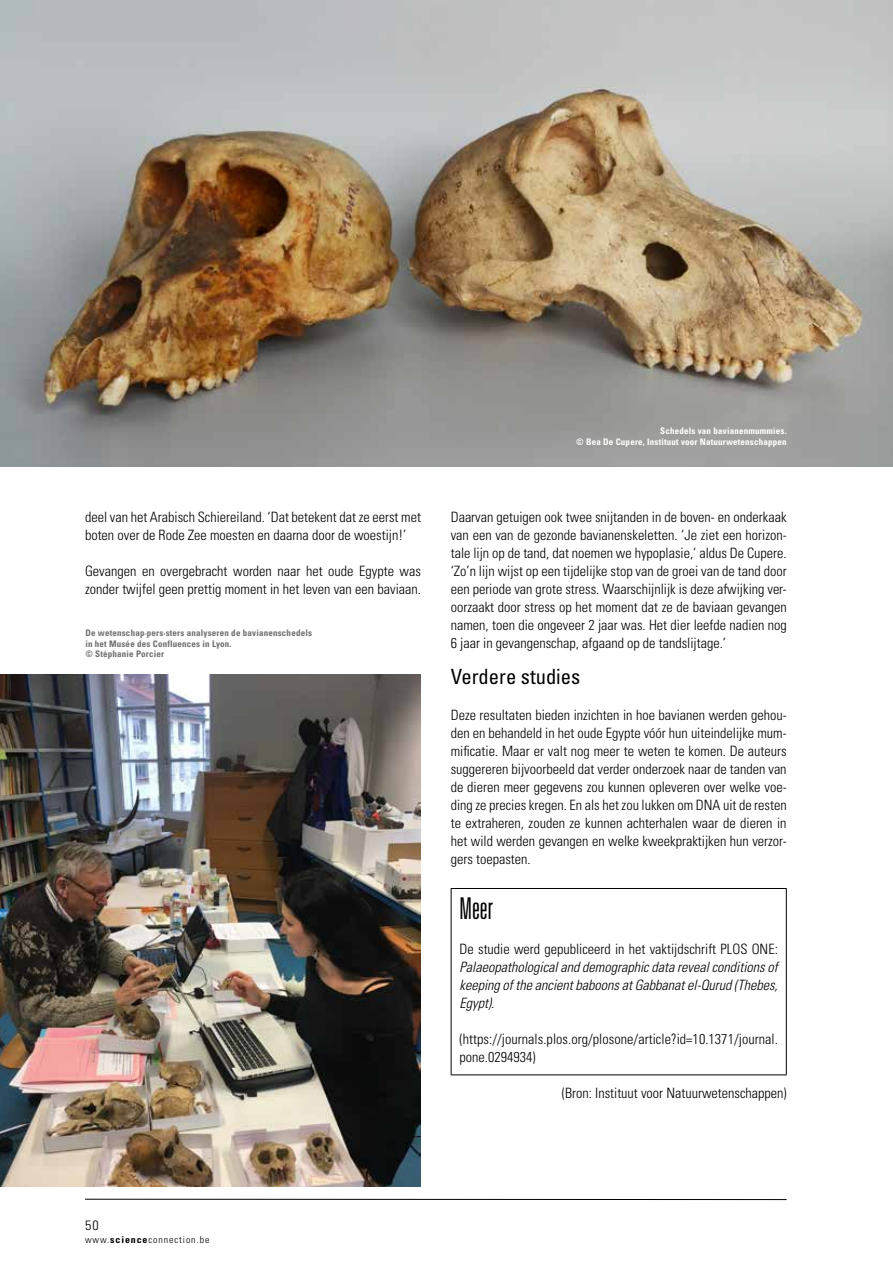
<style>
.page{position:relative;width:893px;height:1263px;background:#fff}
.page>*{position:absolute;margin:0;border:0;box-sizing:border-box;transform-origin:0 0}
.t1{font:300 ultra-condensed 30px "Univers LT Std";color:#000;scale:.94 1}
.t2{font:condensed 21px "Univers LT Std";color:#000}
.t3{font:300 condensed 14.25px/18px "Univers LT Std";color:#000}
.t4{font:italic 300 condensed 14.25px/18px "Univers LT Std";color:#000;text-align:justify}
.t5{font:300 condensed 13.5px "Univers LT Std";color:#000;scale:1.04 1}
.t6{font:300 condensed 9.6px "Univers LT Std";letter-spacing:.09em;color:#000;scale:1.04 1}
.t7{font:700 condensed 9px/10.8px "Univers LT Std";letter-spacing:.02em;color:#706f6f}
.t8{font:700 condensed 9px/10.8px "Univers LT Std";letter-spacing:.02em;color:#fff;text-align:right}
.s1{font-weight:700}
</style>
<div class="page">
<hr style="left:85px;top:1199px;width:702px;height:1px;background:#000">
<hr style="left:451px;top:888px;width:336px;height:1px;background:#000">
<hr style="left:451px;top:889px;width:1px;height:185px;background:#000">
<hr style="left:786px;top:889px;width:1px;height:185px;background:#000">
<hr style="left:451px;top:1074px;width:336px;height:1px;background:#000">
<img style="left:0;top:675px;width:421px;height:511px">
<img style="left:0;top:0;width:893px;height:466px">
<p class="t3" style="left:85px;top:508px;width:337px">deel van het Arabisch Schiereiland. ‘Dat betekent dat ze eerst met boten over de Rode Zee moesten en daarna door de woestijn!’</p>
<p class="t3" style="left:85px;top:562px;width:337px">Gevangen en overgebracht worden naar het oude Egypte was zonder twijfel geen prettig moment in het leven van een baviaan.</p>
<p class="t7" style="left:85px;top:627px;width:228px">De wetenschap∙pers∙sters analyseren de bavianenschedels in het Musée des Confluences in Lyon.<br>© Stéphanie Porcier</p>
<p class="t8" style="left:576px;top:426px;width:212px">Schedels van bavianenmummies.<br>© Bea De Cupere, Instituut voor Natuurwetenschappen</p>
<p class="t3" style="left:451px;top:508px;width:337px;text-align:justify">Daarvan getuigen ook twee snijtanden in de boven- en onderkaak van een van de gezonde bavianenskeletten. ‘Je ziet een horizon&shy;tale lijn op de tand, dat noemen we hypoplasie,’ aldus De Cupere. ‘Zo’n lijn wijst op een tijdelijke stop van de groei van de tand door een periode van grote stress. Waarschijnlijk is deze afwijking ver&shy;oorzaakt door stress op het moment dat ze de baviaan gevangen namen, toen die ongeveer 2 jaar was. Het dier leefde nadien nog 6 jaar in gevangenschap, afgaand op de tandslijtage.’</p>
<h2 class="t2" style="left:451px;top:663px;width:131px">Verdere studies</h2>
<p class="t3" style="left:451px;top:706px;width:337px;text-align:justify">Deze resultaten bieden inzichten in hoe bavianen werden gehou&shy;den en behandeld in het oude Egypte vóór hun uiteindelijke mum&shy;mificatie. Maar er valt nog meer te weten te komen. De auteurs suggereren bijvoorbeeld dat verder onderzoek naar de tanden van de dieren meer gegevens zou kunnen opleveren over welke voe&shy;ding ze precies kregen. En als het zou lukken om DNA uit de resten te extraheren, zouden ze kunnen achterhalen waar de dieren in het wild werden gevangen en welke kweekpraktijken hun verzor&shy;gers toepasten.</p>
<h1 class="t1" style="left:460px;top:892px;width:38px">Meer</h1>
<p class="t3" style="left:460px;top:940px;width:320px">De studie werd gepubliceerd in het vaktijdschrift PLOS ONE:</p>
<p class="t4" style="left:460px;top:958px;width:320px">Palaeopathological and demographic data reveal conditions of keeping of the ancient baboons at Gabbanat el-Qurud (Thebes, Egypt).</p>
<p class="t3" style="left:460px;top:1030px;width:320px">(https://journals.plos.org/plosone/article?id=10.1371/journal. pone.0294934)</p>
<p class="t3" style="left:562px;top:1084px;width:226px">(Bron: Instituut voor Natuurwetenschappen)</p>
<p class="t5" style="left:85px;top:1217px;width:15px">50</p>
<p class="t6" style="left:85px;top:1233px;width:121px">www.<span class="s1">science</span>connection.be</p>
</div>
